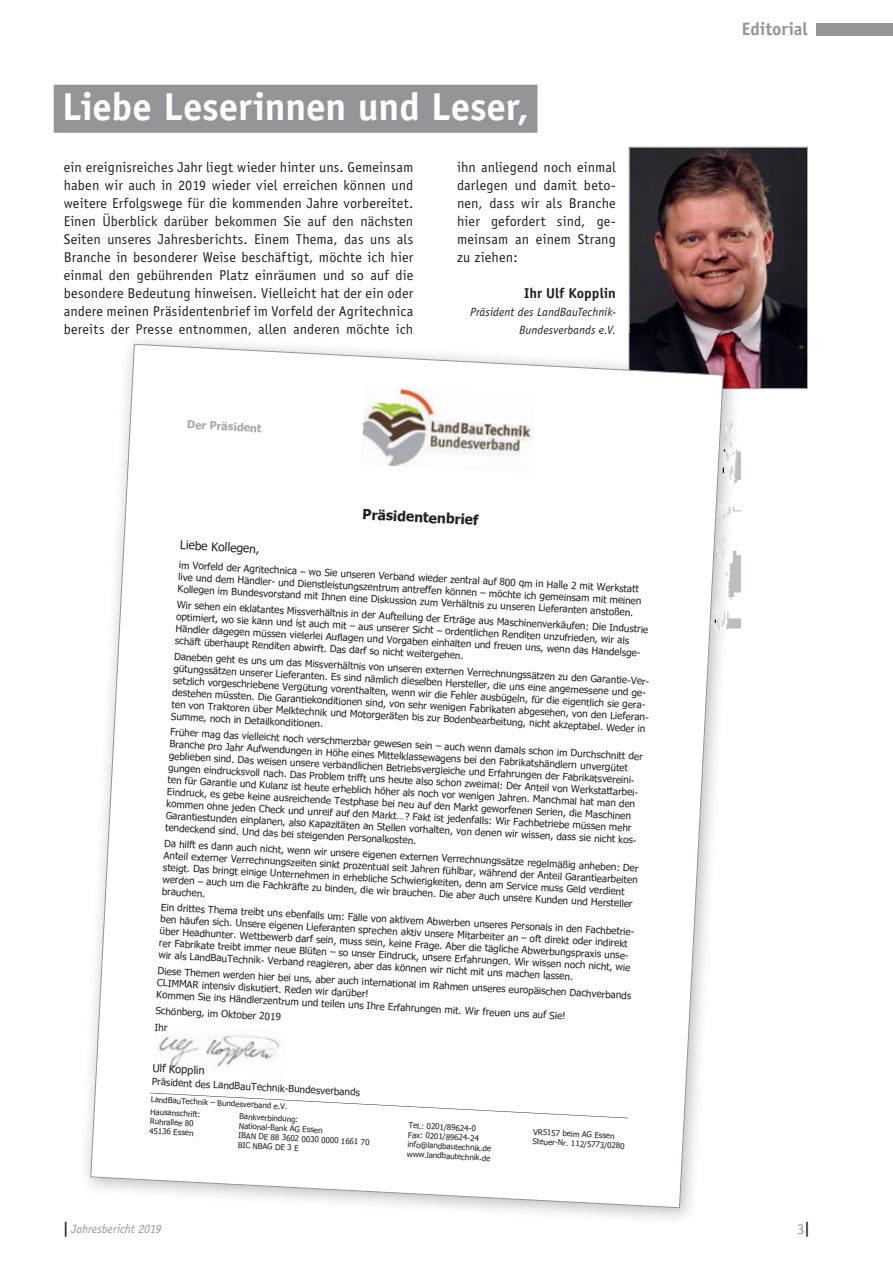
<style>
.page{position:relative;width:893px;height:1263px;background:#fff}
.page>*{position:absolute;margin:0;border:0;box-sizing:border-box;transform-origin:0 0}
.t1{font:700 39px "Officina Sans";letter-spacing:-.005em;color:#fff}
.t2{font:700 18px "Officina Sans";color:#939598}
.t3{font:15px "Officina Sans";color:#939598}
.t4{font:14.25px/18px "Officina Sans";letter-spacing:.01em;color:#231f20;text-align:justify}
.t5{font:700 14.25px "Officina Sans";color:#231f20}
.t6{font:700 13.95px "Tahoma";color:#231f20}
.t7{font:italic 12px/18px "Officina Sans";letter-spacing:.005em;color:#231f20;text-align:right}
.t8{font:italic 12px "Officina Sans";color:#939598}
.t9{font:11.85px "Tahoma";color:#231f20}
.t10{font:700 10.95px "Tahoma";color:#a8a9ad}
.t11{font:10.95px "Tahoma";color:#231f20}
.t12{font:9.9px/12px "Tahoma";color:#231f20}
.t13{font:7.95px/9.6px "Tahoma";color:#231f20}
.s1{font-weight:700;font-style:normal;font-size:15px;color:#231f20}
.s2{font-weight:700;color:#231f20}
</style>
<div class="page">
<div style="left:816px;top:23px;width:77px;height:13px;background:#939598"></div>
<div style="left:54px;top:85px;width:483px;height:48px;background:#939598"></div>
<img style="left:629px;top:147px;width:179px;height:242px">
<img style="left:639px;top:389px;width:101px;height:830px">
<img style="left:84px;top:1224px;width:76px;height:1px">
<img style="left:79px;top:333px;width:334px;height:3px">
<img style="left:519px;top:333px;width:95px;height:1px">
<img style="left:629px;top:333px;width:111px;height:56px">
<svg style="left:90px;top:343px;width:634px;height:865px"></svg>
<h1 class="t1" style="left:62px;top:82px;width:468px">Liebe Leserinnen und Leser,</h1>
<p class="t4" style="left:64px;top:158px;width:351px">ein ereignisreiches Jahr liegt wieder hinter uns. Gemeinsam haben wir auch in 2019 wieder viel erreichen können und weitere Erfolgswege für die kommenden Jahre vorbereitet.<br>Einen Überblick darüber bekommen Sie auf den nächsten Seiten unseres Jahresberichts. Einem Thema, das uns als Branche in besonderer Weise beschäftigt, möchte ich hier einmal den gebührenden Platz einräumen und so auf die besondere Bedeutung hinweisen. Vielleicht hat der ein oder andere meinen Präsidentenbrief im Vorfeld der Agritechnica bereits der Presse entnommen, allen anderen möchte ich</p>
<h3 class="t4" style="left:457px;top:158px;width:160px">ihn anliegend noch einmal darlegen und damit beto&shy;nen, dass wir als Branche hier gefordert sind, ge&shy;meinsam an einem Strang zu ziehen:</h3>
<h3 class="t5" style="left:524px;top:284px;width:93px">Ihr Ulf Kopplin</h3>
<p class="t7" style="left:470px;top:303px;width:147px">Präsident des LandBauTechnik-<br>Bundesverbands e.V.</p>
<p class="t10" style="left:187px;top:417px;width:76px;rotate:3deg">Der Präsident</p>
<h3 class="t6" style="left:363px;top:504px;width:118px;rotate:3deg">Präsidentenbrief</h3>
<p class="t9" style="left:180px;top:537px;width:81px;rotate:3deg">Liebe Kollegen,</p>
<p class="t12" style="left:179px;top:559px;width:465px;rotate:3deg">im Vorfeld der Agritechnica – wo Sie unseren Verband wieder zentral auf 800 qm in Halle 2 mit Werkstatt live und dem Händler- und Dienstleistungszentrum antreffen können – möchte ich gemeinsam mit meinen<br>Kollegen im Bundesvorstand mit Ihnen eine Diskussion zum Verhältnis zu unseren Lieferanten anstoßen.</p>
<p class="t12" style="left:177px;top:599px;width:474px;rotate:3deg">Wir sehen ein eklatantes Missverhältnis in der Aufteilung der Erträge aus Maschinenverkäufen: Die Industrie optimiert, wo sie kann und ist auch mit – aus unserer Sicht – ordentlichen Renditen unzufrieden, wir als Händler dagegen müssen vielerlei Auflagen und Vorgaben einhalten und freuen uns, wenn das Handelsge&shy;schäft überhaupt Renditen abwirft. Das darf so nicht weitergehen.</p>
<p class="t12" style="left:174px;top:651px;width:480px;rotate:3deg">Daneben geht es uns um das Missverhältnis von unseren externen Verrechnungssätzen zu den Garantie-Ver&shy;gütungssätzen unserer Lieferanten. Es sind nämlich dieselben Hersteller, die uns eine angemessene und ge&shy;setzlich vorgeschriebene Vergütung vorenthalten, wenn wir die Fehler ausbügeln, für die eigentlich sie gera&shy;destehen müssten. Die Garantiekonditionen sind, von sehr wenigen Fabrikaten abgesehen, von den Lieferan&shy;ten von Traktoren über Melktechnik und Motorgeräten bis zur Bodenbearbeitung, nicht akzeptabel. Weder in Summe, noch in Detailkonditionen.</p>
<p class="t12" style="left:171px;top:726px;width:475px;rotate:3deg">Früher mag das vielleicht noch verschmerzbar gewesen sein – auch wenn damals schon im Durchschnitt der Branche pro Jahr Aufwendungen in Höhe eines Mittelklassewagens bei den Fabrikatshändlern unvergütet geblieben sind. Das weisen unsere verbandlichen Betriebsvergleiche und Erfahrungen der Fabrikatsvereini&shy;gungen eindrucksvoll nach. Das Problem trifft uns heute also schon zweimal: Der Anteil von Werkstattarbei&shy;ten für Garantie und Kulanz ist heute erheblich höher als noch vor wenigen Jahren. Manchmal hat man den Eindruck, es gebe keine ausreichende Testphase bei neu auf den Markt geworfenen Serien, die Maschinen kommen ohne jeden Check und unreif auf den Markt…? Fakt ist jedenfalls: Wir Fachbetriebe müssen mehr Garantiestunden einplanen, also Kapazitäten an Stellen vorhalten, von denen wir wissen, dass sie nicht kos&shy;tendeckend sind. Und das bei steigenden Personalkosten.</p>
<p class="t12" style="left:165px;top:838px;width:476px;rotate:3deg">Da hilft es dann auch nicht, wenn wir unsere eigenen externen Verrechnungssätze regelmäßig anheben: Der Anteil externer Verrechnungszeiten sinkt prozentual seit Jahren fühlbar, während der Anteil Garantiearbeiten steigt. Das bringt einige Unternehmen in erhebliche Schwierigkeiten, denn am Service muss Geld verdient werden – auch um die Fachkräfte zu binden, die wir brauchen. Die aber auch unsere Kunden und Hersteller brauchen.</p>
<p class="t12" style="left:161px;top:901px;width:477px;rotate:3deg">Ein drittes Thema treibt uns ebenfalls um: Fälle von aktivem Abwerben unseres Personals in den Fachbetrie&shy;ben häufen sich. Unsere eigenen Lieferanten sprechen aktiv unsere Mitarbeiter an – oft direkt oder indirekt über Headhunter. Wettbewerb darf sein, muss sein, keine Frage. Aber die tägliche Abwerbungspraxis unse&shy;rer Fabrikate treibt immer neue Blüten – so unser Eindruck, unsere Erfahrungen. Wir wissen noch nicht, wie wir als LandBauTechnik- Verband reagieren, aber das können wir nicht mit uns machen lassen.</p>
<p class="t12" style="left:158px;top:965px;width:476px;rotate:3deg">Diese Themen werden hier bei uns, aber auch international im Rahmen unseres europäischen Dachverbands<br>CLIMMAR intensiv diskutiert. Reden wir darüber!<br>Kommen Sie ins Händlerzentrum und teilen uns Ihre Erfahrungen mit. Wir freuen uns auf Sie!</p>
<p class="t12" style="left:156px;top:1002px;width:127px;line-height:17px;rotate:3deg">Schönberg, im Oktober 2019<br>Ihr</p>
<p class="t11" style="left:153px;top:1060px;width:54px;rotate:3deg">Ulf Kopplin</p>
<p class="t12" style="left:152px;top:1076px;width:210px;rotate:3deg">Präsident des LandBauTechnik-Bundesverbands</p>
<p class="t13" style="left:151px;top:1093px;width:138px;line-height:12.3px;rotate:3deg">LandBauTechnik – Bundesverband e.V.<br>Hausanschrift:</p>
<p class="t13" style="left:240px;top:1112px;width:61px;rotate:3deg">Bankverbindung:</p>
<p class="t13" style="left:150px;top:1117px;width:45px;rotate:3deg">Ruhrallee 80</p>
<p class="t13" style="left:409px;top:1121px;width:69px;rotate:3deg">Tel.: 0201/89624-0</p>
<p class="t13" style="left:239px;top:1121px;width:85px;rotate:3deg">National-Bank AG Essen</p>
<p class="t13" style="left:150px;top:1126px;width:46px;rotate:3deg">45136 Essen</p>
<p class="t13" style="left:533px;top:1127px;width:83px;rotate:3deg">VR5157 beim AG Essen</p>
<p class="t13" style="left:408px;top:1130px;width:73px;rotate:3deg">Fax: 0201/89624-24</p>
<p class="t13" style="left:239px;top:1131px;width:133px;rotate:3deg">IBAN DE 88 3602 0030 0000 1661 70<br>BIC NBAG DE 3 E</p>
<p class="t13" style="left:408px;top:1140px;width:85px;rotate:3deg">info@landbautechnik.de www.landbautechnik.de</p>
<p class="t13" style="left:533px;top:1137px;width:94px;rotate:3deg">Steuer-Nr. 112/5773/0280</p>
<h2 class="t2" style="left:742px;top:18px;width:68px">Editorial</h2>
<p class="t8" style="left:63px;top:1221px;width:100px"><span class="s1">|</span> Jahresbericht 2019</p>
<h3 class="t3" style="left:797px;top:1220px;width:14px">3<span class="s2">|</span></h3>
</div>
